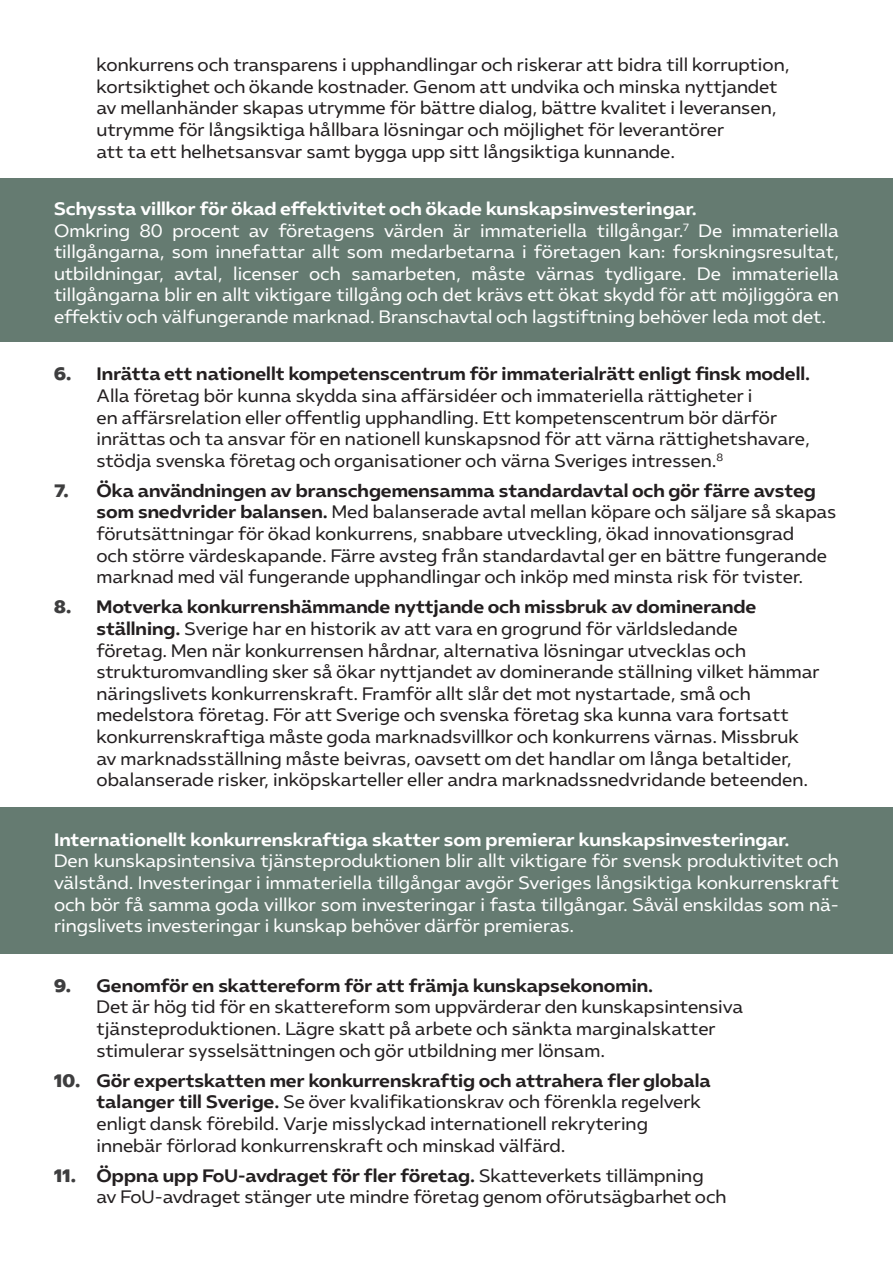
<style>
.page{position:relative;width:893px;height:1263px;background:#fff}
.page>*{position:absolute;margin:0;border:0;box-sizing:border-box;transform-origin:0 0}
.t1{font:18px/21.6px "Almega Sans";color:#231f20}
.Brödtext{font:18px/21.6px "Almega Sans";color:#fff;text-align:justify}
.Underrubrik_i_text{font:700 18px "Almega Sans";color:#fff}
.s1{font-family:"Almega Sans Display";color:#3e3e3f}
.s2{font-weight:700}
</style>
<div class="page">
<div style="left:0;top:807px;width:893px;height:146px;background:#657b71"></div>
<div style="left:0;top:179px;width:893px;height:163px;background:#657b71"></div>
<p class="t1" style="left:97px;top:54px;width:695px">konkurrens och transparens i upphandlingar och riskerar att bidra till korruption, kortsiktighet och ökande kostnader. Genom att undvika och minska nyttjandet av mellanhänder skapas utrymme för bättre dialog, bättre kvalitet i leveransen, utrymme för långsiktiga hållbara lösningar och möjlighet för leverantörer<br>att ta ett helhetsansvar samt bygga upp sitt långsiktiga kunnande.</p>
<p class="Underrubrik_i_text" style="left:54px;top:196px;width:644px">Schyssta villkor för ökad effektivitet och ökade kunskapsinvesteringar.</p>
<p class="Brödtext" style="left:54px;top:219px;width:786px">Omkring 80 procent av företagens värden är immateriella tillgångar.<sup>7</sup> De immateriella tillgångarna, som innefattar allt som medarbetarna i företagen kan: forskningsresultat, utbildningar, avtal, licenser och samarbeten, måste värnas tydligare. De immateriella tillgångarna blir en allt viktigare tillgång och det krävs ett ökat skydd för att möjliggöra en effektiv och välfungerande marknad. Branschavtal och lagstiftning behöver leda mot det.</p>
<p class="t1" style="left:97px;top:363px;width:715px;text-indent:-43px"><span class="s1">6.</span> <span class="s2">Inrätta ett nationellt kompetenscentrum för immaterialrätt enligt finsk modell.<br></span>Alla företag bör kunna skydda sina affärsidéer och immateriella rättigheter i<br>en affärsrelation eller offentlig upphandling. Ett kompetenscentrum bör därför inrättas och ta ansvar för en nationell kunskapsnod för att värna rättighetshavare, stödja svenska företag och organisationer och värna Sveriges intressen.<sup>8</sup></p>
<p class="t1" style="left:97px;top:480px;width:741px;text-indent:-43px"><span class="s1">7.</span> <span class="s2">Öka användningen av branschgemensamma standardavtal och gör färre avsteg som snedvrider balansen.</span> Med balanserade avtal mellan köpare och säljare så skapas förutsättningar för ökad konkurrens, snabbare utveckling, ökad innovationsgrad<br>och större värdeskapande. Färre avsteg från standardavtal ger en bättre fungerande marknad med väl fungerande upphandlingar och inköp med minsta risk för tvister.</p>
<p class="t1" style="left:97px;top:596px;width:725px;text-indent:-43px"><span class="s1">8.</span> <span class="s2">Motverka konkurrenshämmande nyttjande och missbruk av dominerande ställning.</span> Sverige har en historik av att vara en grogrund för världsledande<br>företag. Men när konkurrensen hårdnar, alternativa lösningar utvecklas och strukturomvandling sker så ökar nyttjandet av dominerande ställning vilket hämmar näringslivets konkurrenskraft. Framför allt slår det mot nystartade, små och medelstora företag. För att Sverige och svenska företag ska kunna vara fortsatt konkurrenskraftiga måste goda marknadsvillkor och konkurrens värnas. Missbruk av marknadsställning måste beivras, oavsett om det handlar om långa betaltider, obalanserade risker, inköpskarteller eller andra marknadssnedvridande beteenden.</p>
<p class="Underrubrik_i_text" style="left:54px;top:827px;width:737px">Internationellt konkurrenskraftiga skatter som premierar kunskapsinvesteringar.</p>
<p class="Brödtext" style="left:54px;top:850px;width:786px">Den kunskapsintensiva tjänsteproduktionen blir allt viktigare för svensk produktivitet och välstånd. Investeringar i immateriella tillgångar avgör Sveriges långsiktiga konkurrenskraft och bör få samma goda villkor som investeringar i fasta tillgångar. Såväl enskildas som nä&shy;ringslivets investeringar i kunskap behöver därför premieras.</p>
<p class="t1" style="left:97px;top:975px;width:648px;text-indent:-43px"><span class="s1">9.</span> <span class="s2">Genomför en skattereform för att främja kunskapsekonomin.<br></span>Det är hög tid för en skattereform som uppvärderar den kunskapsintensiva tjänsteproduktionen. Lägre skatt på arbete och sänkta marginalskatter stimulerar sysselsättningen och gör utbildning mer lönsam.</p>
<p class="t1" style="left:97px;top:1069px;width:616px;text-indent:-43px"><span class="s1">10.</span> <span class="s2">Gör expertskatten mer konkurrenskraftig och attrahera fler globala talanger till Sverige.</span> Se över kvalifikationskrav och förenkla regelverk enligt dansk förebild. Varje misslyckad internationell rekrytering innebär förlorad konkurrenskraft och minskad välfärd.</p>
<p class="t1" style="left:97px;top:1164px;width:632px;text-indent:-43px"><span class="s1">11.</span> <span class="s2">Öppna upp FoU-avdraget för fler företag.</span> Skatteverkets tillämpning av FoU-avdraget stänger ute mindre företag genom oförutsägbarhet och</p>
</div>
